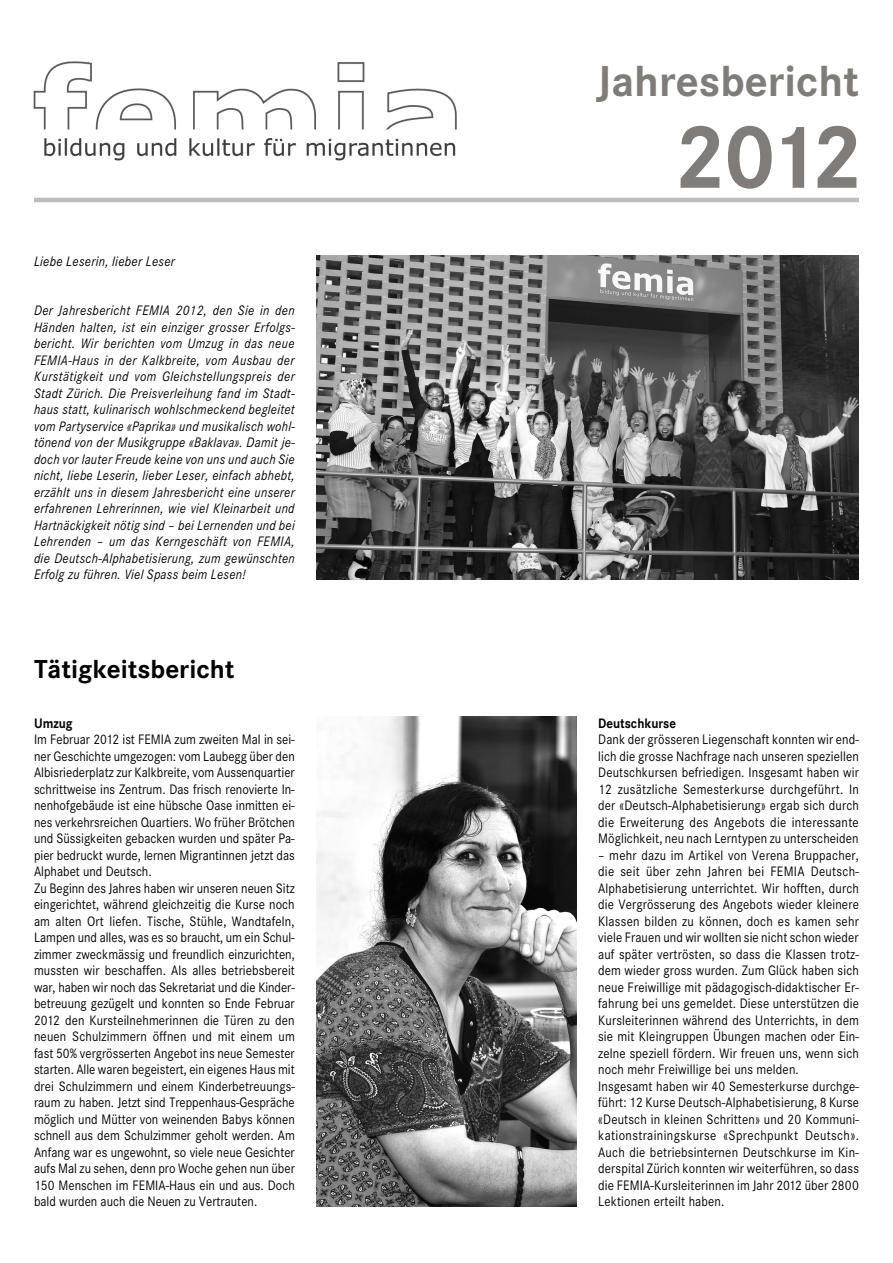
<style>
.page{position:relative;width:893px;height:1263px;background:#fff}
.page>*{position:absolute;margin:0;border:0;box-sizing:border-box;transform-origin:0 0}
.t1{font:700 93px "Corporate S";color:#7f7c79}
.t2{font:700 45px "Corporate S";color:#7f7c79}
.t3{font:700 27px "Corporate S";color:#000}
.t4{font:14.25px/16.5px "Corporate S";letter-spacing:.01em;color:#000;scale:.9 1}
.t5{font:italic 14.25px/16.5px "Corporate S";letter-spacing:.02em;color:#000;text-align:justify;scale:.9 1}
.t6{font:700 14.25px "Corporate S";color:#000;scale:.9 1}
</style>
<div class="page">
<hr style="left:34px;top:198px;width:825px;height:4px;background:#bebdbc">
<img style="left:33px;top:61px;width:424px;height:100px">
<img style="left:316px;top:256px;width:543px;height:323px">
<img style="left:316px;top:716px;width:261px;height:490px">
<p class="t5" style="left:34px;top:253px;width:158px">Liebe Leserin, lieber Leser</p>
<p class="t5" style="left:34px;top:302px;width:291px">Der Jahresbericht FEMIA 2012, den Sie in den Händen halten, ist ein einziger grosser Erfolgs&shy;bericht. Wir berichten vom Umzug in das neue FEMIA-Haus in der Kalkbreite, vom Ausbau der Kurstätigkeit und vom Gleichstellungspreis der Stadt Zürich. Die Preisverleihung fand im Stadt&shy;haus statt, kulinarisch wohlschmeckend begleitet vom Partyservice «Paprika» und musikalisch wohl&shy;tönend von der Musikgruppe «Baklava». Damit je&shy;doch vor lauter Freude keine von uns und auch Sie nicht, liebe Leserin, lieber Leser, einfach abhebt, erzählt uns in diesem Jahresbericht eine unserer erfahrenen Lehrerinnen, wie viel Kleinarbeit und Hartnäckigkeit nötig sind – bei Lernenden und bei Lehrenden – um das Kerngeschäft von FEMIA, die Deutsch-Alphabetisierung, zum gewünschten Erfolg zu führen. Viel Spass beim Lesen!</p>
<h3 class="t3" style="left:34px;top:654px;width:202px">Tätigkeitsbericht</h3>
<p class="t6" style="left:34px;top:715px;width:45px">Umzug</p>
<p class="t4" style="left:34px;top:731px;width:292px">Im Februar 2012 ist FEMIA zum zweiten Mal in sei&shy;ner Geschichte umgezogen: vom Laubegg über den Albisriederplatz zur Kalkbreite, vom Aussenquartier schrittweise ins Zentrum. Das frisch renovierte In&shy;nenhofgebäude ist eine hübsche Oase inmitten ei&shy;nes verkehrsreichen Quartiers. Wo früher Brötchen und Süssigkeiten gebacken wurden und später Pa&shy;pier bedruckt wurde, lernen Migrantinnen jetzt das Alphabet und Deutsch.<br>Zu Beginn des Jahres haben wir unseren neuen Sitz eingerichtet, während gleichzeitig die Kurse noch am alten Ort liefen. Tische, Stühle, Wandtafeln, Lampen und alles, was es so braucht, um ein Schul&shy;zimmer zweckmässig und freundlich einzurichten, mussten wir beschaffen. Als alles betriebsbereit war, haben wir noch das Sekretariat und die Kinder&shy;betreuung gezügelt und konnten so Ende Februar 2012 den Kursteilnehmerinnen die Türen zu den neuen Schulzimmern öffnen und mit einem um fast 50% vergrösserten Angebot ins neue Semester starten. Alle waren begeistert, ein eigenes Haus mit drei Schulzimmern und einem Kinderbetreuungs&shy;raum zu haben. Jetzt sind Treppenhaus-Gespräche möglich und Mütter von weinenden Babys können schnell aus dem Schulzimmer geholt werden. Am Anfang war es ungewohnt, so viele neue Gesichter aufs Mal zu sehen, denn pro Woche gehen nun über 150 Menschen im FEMIA-Haus ein und aus. Doch bald wurden auch die Neuen zu Vertrauten.</p>
<h2 class="t2" style="left:597px;top:56px;width:264px">Jahresbericht</h2>
<h1 class="t1" style="left:674px;top:104px;width:191px">2012</h1>
<p class="t6" style="left:598px;top:715px;width:88px">Deutschkurse</p>
<p class="t4" style="left:598px;top:731px;width:291px;text-align:justify">Dank der grösseren Liegenschaft konnten wir end&shy;lich die grosse Nachfrage nach unseren speziellen Deutschkursen befriedigen. Insgesamt haben wir 12 zusätzliche Semesterkurse durchgeführt. In der «Deutsch-Alphabetisierung» ergab sich durch die Erweiterung des Angebots die interessante Möglichkeit, neu nach Lerntypen zu unterscheiden</p>
<p class="t4" style="left:598px;top:847px;width:291px">– mehr dazu im Artikel von Verena Bruppacher, die seit über zehn Jahren bei FEMIA Deutsch-Alphabetisierung unterrichtet. Wir hofften, durch die Vergrösserung des Angebots wieder kleinere Klassen bilden zu können, doch es kamen sehr viele Frauen und wir wollten sie nicht schon wieder auf später vertrösten, so dass die Klassen trotz&shy;dem wieder gross wurden. Zum Glück haben sich neue Freiwillige mit pädagogisch-didaktischer Er&shy;fahrung bei uns gemeldet. Diese unterstützen die Kursleiterinnen während des Unterrichts, in dem sie mit Kleingruppen Übungen machen oder Ein&shy;zelne speziell fördern. Wir freuen uns, wenn sich noch mehr Freiwillige bei uns melden.<br>Insgesamt haben wir 40 Semesterkurse durchge&shy;führt: 12 Kurse Deutsch-Alphabetisierung, 8 Kurse «Deutsch in kleinen Schritten» und 20 Kommuni&shy;kationstrainingskurse «Sprechpunkt Deutsch».<br>Auch die betriebsinternen Deutschkurse im Kin&shy;derspital Zürich konnten wir weiterführen, so dass die FEMIA-Kursleiterinnen im Jahr 2012 über 2800<br>Lektionen erteilt haben.</p>
</div>
